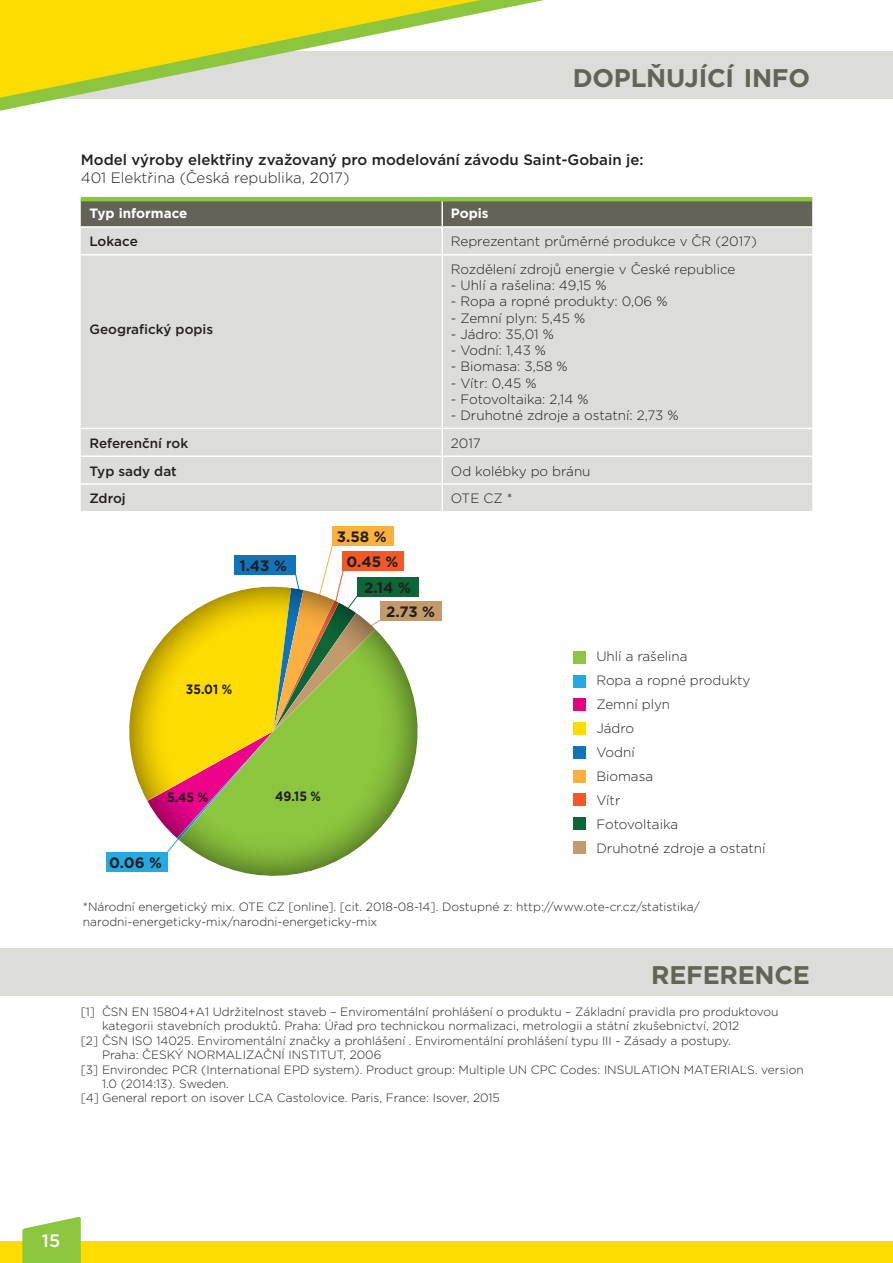
<style>
.page{position:relative;width:893px;height:1263px;background:#fff}
.page>*{position:absolute;margin:0;border:0;box-sizing:border-box;transform-origin:0 0}
.t1{font:700 25.5px "Gotham";letter-spacing:-.01em;color:#636358}
.t2{font:500 18px "Gotham";color:#fff}
.t3{font:500 15px "Gotham";color:#231f20}
.t4{font:300 15px "Gotham";color:#231f20}
.t5{font:700 15px "Gotham";color:#231f20}
.t6{font:300 13.5px/24px "Gotham";color:#231f20}
.t7{font:500 13.5px "Gotham";color:#231f20}
.t8{font:700 13.5px "Gotham";color:#fff}
.t9{font:700 13.5px "Gotham";letter-spacing:-.005em;color:#231f20;scale:.9 1}
.t10{font:300 12px/14.4px "Gotham";color:#231f20}
</style>
<div class="page">
<div style="left:0;top:51px;width:893px;height:47px;background:#dcdcd8"></div>
<div style="left:0;top:948px;width:893px;height:47px;background:#dcdcd8"></div>
<div style="left:0;top:1242px;width:893px;height:21px;background:#ffdc01"></div>
<svg style="left:22px;top:1217px;width:59px;height:46px;background:#9acd56"></svg>
<svg style="left:0;top:0;width:544px;height:111px"></svg>
<div style="left:81px;top:201px;width:731px;height:25px;background:#636358"></div>
<div style="left:81px;top:228px;width:731px;height:283px;background:#dcdcd8"></div>
<hr style="left:81px;top:197px;width:361px;height:4px;background:#8bc63e">
<hr style="left:442px;top:197px;width:370px;height:4px;background:#8bc63e">
<hr style="left:441px;top:201px;width:2px;height:25px;background:#fff">
<hr style="left:441px;top:228px;width:2px;height:26px;background:#fff">
<hr style="left:81px;top:254px;width:361px;height:2px;background:#fff">
<hr style="left:442px;top:254px;width:370px;height:2px;background:#fff">
<hr style="left:441px;top:256px;width:2px;height:172px;background:#fff">
<hr style="left:81px;top:428px;width:361px;height:1px;background:#fff">
<hr style="left:442px;top:428px;width:370px;height:1px;background:#fff">
<hr style="left:441px;top:429px;width:2px;height:26px;background:#fff">
<hr style="left:81px;top:455px;width:361px;height:2px;background:#fff">
<hr style="left:442px;top:455px;width:370px;height:2px;background:#fff">
<hr style="left:441px;top:457px;width:2px;height:26px;background:#fff">
<hr style="left:81px;top:483px;width:361px;height:2px;background:#fff">
<hr style="left:442px;top:483px;width:370px;height:2px;background:#fff">
<hr style="left:441px;top:485px;width:2px;height:26px;background:#fff">
<svg style="left:129px;top:526px;width:313px;height:350px"></svg>
<div style="left:380px;top:601px;width:61px;height:20px;background:#c39a6b"></div>
<div style="left:106px;top:852px;width:62px;height:20px;background:#24aae1"></div>
<div style="left:573px;top:651px;width:13px;height:13px;background:#8bc63e"></div>
<div style="left:573px;top:746px;width:13px;height:13px;background:#1074bc"></div>
<div style="left:573px;top:698px;width:13px;height:13px;background:#e40278"></div>
<div style="left:573px;top:793px;width:13px;height:13px;background:#f15929"></div>
<div style="left:573px;top:675px;width:13px;height:12px;background:#24aae1"></div>
<div style="left:573px;top:770px;width:13px;height:12px;background:#fbb03f"></div>
<div style="left:573px;top:722px;width:13px;height:13px;background:#ffdc01"></div>
<div style="left:573px;top:817px;width:13px;height:13px;background:#0c6638"></div>
<div style="left:573px;top:841px;width:13px;height:13px;background:#c39a6b"></div>
<h1 class="t1" style="left:573px;top:61px;width:239px">DOPLŇUJÍCÍ INFO</h1>
<p class="t3" style="left:81px;top:150px;width:564px">Model výroby elektřiny zvažovaný pro modelování závodu Saint-Gobain je:</p>
<p class="t4" style="left:81px;top:168px;width:270px">401 Elektřina (Česká republika, 2017)</p>
<p class="t8" style="left:89px;top:205px;width:100px">Typ informace</p>
<p class="t8" style="left:451px;top:205px;width:39px">Popis</p>
<p class="t7" style="left:89px;top:233px;width:50px">Lokace</p>
<p class="t6" style="left:451px;top:229px;width:308px">Reprezentant průměrné produkce v ČR (2017)</p>
<p class="t7" style="left:89px;top:321px;width:125px">Geografický popis</p>
<p class="t6" style="left:451px;top:257px;width:286px">Rozdělení zdrojů energie v České republice</p>
<p class="t6" style="left:451px;top:273px;width:157px">- Uhlí a rašelina: 49,15 %</p>
<p class="t6" style="left:451px;top:289px;width:218px">- Ropa a ropné produkty: 0,06 %</p>
<p class="t6" style="left:451px;top:306px;width:136px">- Zemní plyn: 5,45 %</p>
<p class="t6" style="left:451px;top:322px;width:105px">- Jádro: 35,01 %</p>
<p class="t6" style="left:451px;top:338px;width:97px">- Vodní: 1,43 %</p>
<p class="t6" style="left:451px;top:354px;width:118px">- Biomasa: 3,58 %</p>
<p class="t6" style="left:451px;top:370px;width:87px">- Vítr: 0,45 %</p>
<p class="t6" style="left:451px;top:387px;width:139px">- Fotovoltaika: 2,14 %</p>
<p class="t6" style="left:451px;top:403px;width:229px">- Druhotné zdroje a ostatní: 2,73 %</p>
<p class="t7" style="left:89px;top:434px;width:100px">Referenční rok</p>
<p class="t6" style="left:451px;top:431px;width:31px">2017</p>
<p class="t7" style="left:89px;top:462px;width:89px">Typ sady dat</p>
<p class="t6" style="left:451px;top:458px;width:141px">Od kolébky po bránu</p>
<p class="t7" style="left:89px;top:490px;width:38px">Zdroj</p>
<p class="t6" style="left:451px;top:486px;width:63px">OTE CZ *</p>
<p class="t5" style="left:239px;top:555px;width:49px">1.43 %</p>
<p class="t9" style="left:186px;top:680px;width:53px">35.01 %</p>
<p class="t5" style="left:337px;top:527px;width:51px">3.58 %</p>
<p class="t5" style="left:346px;top:552px;width:54px">0.45 %</p>
<p class="t5" style="left:364px;top:577px;width:48px">2.14 %</p>
<p class="t5" style="left:386px;top:602px;width:51px">2.73 %</p>
<p class="t9" style="left:167px;top:788px;width:47px">5.45 %</p>
<p class="t5" style="left:109px;top:853px;width:54px">0.06 %</p>
<p class="t9" style="left:275px;top:787px;width:53px">49.15 %</p>
<p class="t6" style="left:596px;top:644px;width:171px">Uhlí a rašelina<br>Ropa a ropné produkty<br>Zemní plyn<br>Jádro<br>Vodní<br>Biomasa<br>Vítr<br>Fotovoltaika<br>Druhotné zdroje a ostatní</p>
<p class="t10" style="left:83px;top:899px;width:618px">*Národní energetický mix. OTE CZ [online]. [cit. 2018-08-14]. Dostupné z: http://www.ote-cr.cz/statistika/ narodni-energeticky-mix/narodni-energeticky-mix</p>
<h1 class="t1" style="left:651px;top:958px;width:37px">Reference</h1>
<p class="t10" style="left:81px;top:1004px;width:699px">[1] ČSN EN 15804+A1 Udržitelnost staveb – Enviromentální prohlášení o produktu – Základní pravidla pro produktovou</p>
<p class="t10" style="left:102px;top:1019px;width:639px">kategorii stavebních produktů. Praha: Úřad pro technickou normalizaci, metrologii a státní zkušebnictví, 2012</p>
<p class="t10" style="left:81px;top:1033px;width:652px">[2] ČSN ISO 14025. Enviromentální značky a prohlášení . Enviromentální prohlášení typu III - Zásady a postupy.</p>
<p class="t10" style="left:102px;top:1047px;width:281px">Praha: ČESKÝ NORMALIZAČNÍ INSTITUT, 2006</p>
<p class="t10" style="left:81px;top:1062px;width:724px">[3] Environdec PCR (International EPD system). Product group: Multiple UN CPC Codes: INSULATION MATERIALS. version</p>
<p class="t10" style="left:102px;top:1076px;width:128px">1.0 (2014:13). Sweden.</p>
<p class="t10" style="left:81px;top:1091px;width:421px">[4] General report on isover LCA Castolovice. Paris, France: Isover, 2015</p>
<h2 class="t2" style="left:42px;top:1228px;width:20px">15</h2>
</div>
